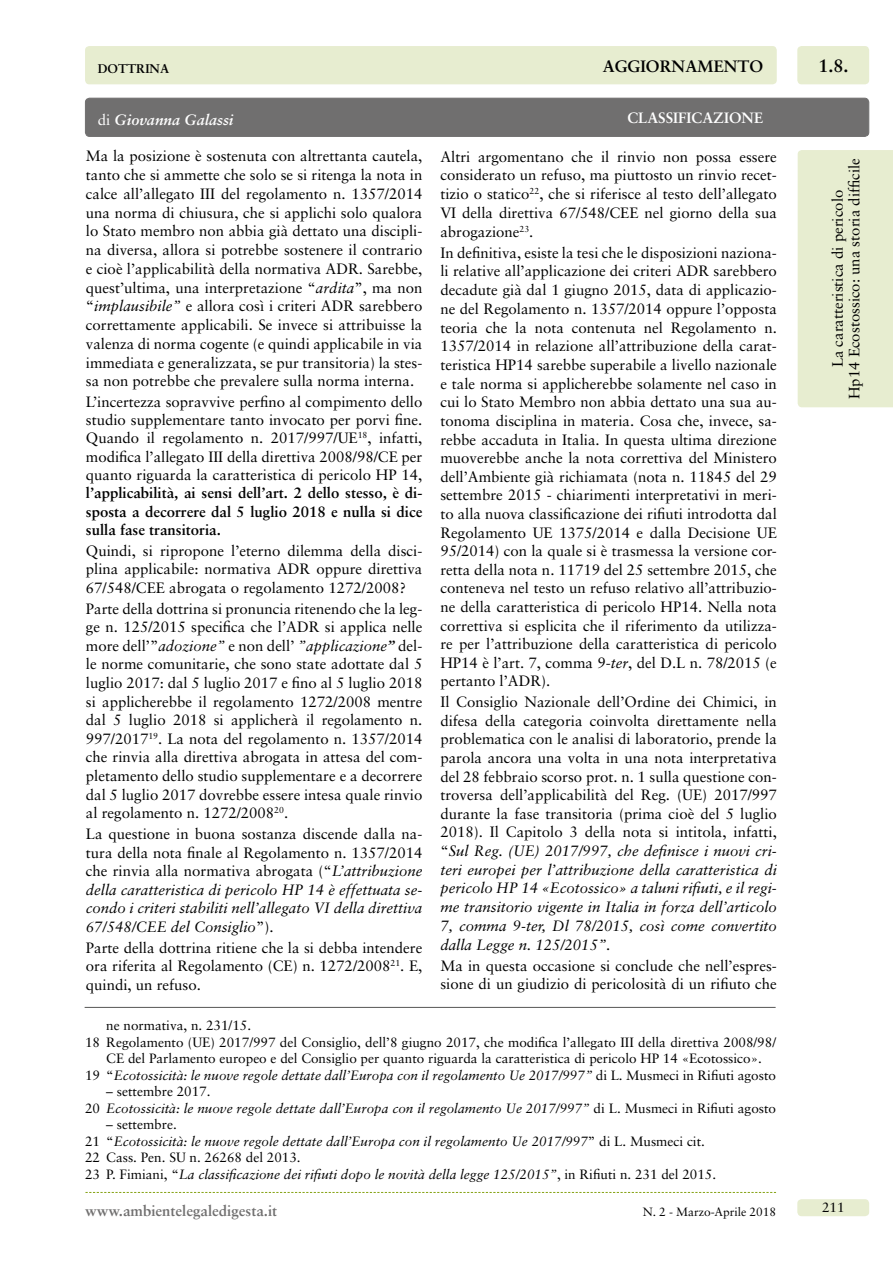
<style>
.page{position:relative;width:893px;height:1263px;background:#fff}
.page>*{position:absolute;margin:0;border:0;box-sizing:border-box;transform-origin:0 0}
.t1{font:700 18px "Sabon";color:#000}
.t2{font:700 16.5px "Sabon";color:#000}
.t3{font:15px/18.6px "Sabon";color:#000;text-align:justify}
.t4{font:italic 15px/18.6px "Sabon";color:#000;text-align:justify}
.t5{font:700 15px/18.3px "Sabon";color:#000;text-align:justify}
.t6{font:700 15px "Sabon";color:#706f6f}
.t7{font:italic 700 15px "Sabon";color:#fff}
.t8{font:700 15px "Sabon";color:#fff}
.t9{font:italic 13.5px/16.5px "Sabon";color:#000}
.t10{font:13.5px "Sabon";color:#000}
.t11{font:700 12.6px "Sabon";color:#000}
.t12{font:12px "Sabon";letter-spacing:-.005em;color:#000}
.s1{font-weight:400;font-style:normal}
.s2{font-style:italic}
.s3{font-weight:700;font-style:italic}
.s4{font-style:normal}
</style>
<div class="page">
<div style="left:797px;top:46px;width:72px;height:38px;background:#e7edd0;border-radius:4px"></div>
<div style="left:85px;top:46px;width:692px;height:38px;background:#e7edd0;border-radius:4px"></div>
<div style="left:797px;top:1199px;width:72px;height:17px;background:#e7edd0;border-radius:4px"></div>
<svg style="left:85px;top:1192px;width:691px;height:1px"></svg>
<div style="left:85px;top:98px;width:784px;height:38px;background:#706f6f;border-radius:4px"></div>
<div style="left:85px;top:98px;width:784px;height:39px;border:1px solid #706f6f;border-radius:4px"></div>
<div style="left:798px;top:150px;width:95px;height:257px;background:#e7edd0"></div>
<hr style="left:85px;top:1007px;width:691px;height:1px;background:#575756">
<p class="t11" style="left:98px;top:61px;width:73px">DOTTRINA</p>
<p class="t1" style="left:818px;top:55px;width:32px">1.8.</p>
<p class="t8" style="left:627px;top:108px;width:137px">CLASSIFICAZIONE</p>
<p class="t2" style="left:603px;top:56px;width:162px">AGGIORNAMENTO</p>
<p class="t7" style="left:98px;top:111px;width:137px"><span class="s1">di</span> Giovanna Galassi</p>
<p class="t3" style="left:86px;top:147px;width:338px">Ma la posizione è sostenuta con altrettanta cautela, tanto che si ammette che solo se si ritenga la nota in calce all’allegato III del regolamento n. 1357/2014 una norma di chiusura, che si applichi solo qualora lo Stato membro non abbia già dettato una discipli&shy;na diversa, allora si potrebbe sostenere il contrario e cioè l’applicabilità della normativa ADR. Sarebbe, quest’ultima, una interpretazione “<span class="s2">ardita</span>”, ma non “<span class="s2">implausibile”</span> e allora così i criteri ADR sarebbero correttamente applicabili. Se invece si attribuisse la valenza di norma cogente (e quindi applicabile in via immediata e generalizzata, se pur transitoria) la stes&shy;sa non potrebbe che prevalere sulla norma interna.</p>
<p class="t3" style="left:86px;top:392px;width:338px">L’incertezza sopravvive perfino al compimento dello studio supplementare tanto invocato per porvi fine.<br>Quando il regolamento n. 2017/997/UE<sup>18</sup>, infatti, modifica l’allegato III della direttiva 2008/98/CE per quanto riguarda la caratteristica di pericolo HP 14,</p>
<p class="t5" style="left:86px;top:484px;width:338px">l’applicabilità, ai sensi dell’art. 2 dello stesso, è di&shy;sposta a decorrere dal 5 luglio 2018 e nulla si dice sulla fase transitoria.</p>
<p class="t3" style="left:86px;top:541px;width:338px">Quindi, si ripropone l’eterno dilemma della disci&shy;plina applicabile: normativa ADR oppure direttiva 67/548/CEE abrogata o regolamento 1272/2008?</p>
<p class="t3" style="left:86px;top:599px;width:338px">Parte della dottrina si pronuncia ritenendo che la leg&shy;ge n. 125/2015 specifica che l’ADR si applica nelle more dell’”<span class="s2">adozione”</span> e non dell’ <span class="s2">”applicazione</span><span class="s3">”</span> del&shy;le norme comunitarie, che sono state adottate dal 5 luglio 2017: dal 5 luglio 2017 e fino al 5 luglio 2018 si applicherebbe il regolamento 1272/2008 mentre dal 5 luglio 2018 si applicherà il regolamento n.<br>997/2017<sup>19</sup>. La nota del regolamento n. 1357/2014 che rinvia alla direttiva abrogata in attesa del com&shy;pletamento dello studio supplementare e a decorrere dal 5 luglio 2017 dovrebbe essere intesa quale rinvio al regolamento n. 1272/2008<sup>20</sup>.</p>
<p class="t4" style="left:86px;top:824px;width:338px"><span class="s4">La questione in buona sostanza discende dalla na&shy;tura della nota finale al Regolamento n. 1357/2014 che rinvia alla normativa abrogata (“</span>L’attribuzione della caratteristica di pericolo HP 14 è effettuata se&shy;condo i criteri stabiliti nell’allegato VI della direttiva 67/548/CEE del Consiglio<span class="s4">”).</span></p>
<p class="t3" style="left:86px;top:938px;width:338px">Parte della dottrina ritiene che la si debba intendere ora riferita al Regolamento (CE) n. 1272/2008<sup>21</sup>. E, quindi, un refuso.</p>
<p class="t3" style="left:440px;top:147px;width:338px">Altri argomentano che il rinvio non possa essere considerato un refuso, ma piuttosto un rinvio recet&shy;tizio o statico<sup>22</sup>, che si riferisce al testo dell’allegato VI della direttiva 67/548/CEE nel giorno della sua abrogazione<sup>23</sup>.</p>
<p class="t3" style="left:440px;top:243px;width:338px">In definitiva, esiste la tesi che le disposizioni naziona&shy;li relative all’applicazione dei criteri ADR sarebbero decadute già dal 1 giugno 2015, data di applicazio&shy;ne del Regolamento n. 1357/2014 oppure l’opposta teoria che la nota contenuta nel Regolamento n.<br>1357/2014 in relazione all’attribuzione della carat&shy;teristica HP14 sarebbe superabile a livello nazionale e tale norma si applicherebbe solamente nel caso in cui lo Stato Membro non abbia dettato una sua au&shy;tonoma disciplina in materia. Cosa che, invece, sa&shy;rebbe accaduta in Italia. In questa ultima direzione muoverebbe anche la nota correttiva del Ministero dell’Ambiente già richiamata (nota n. 11845 del 29 settembre 2015 - chiarimenti interpretativi in meri&shy;to alla nuova classificazione dei rifiuti introdotta dal Regolamento UE 1375/2014 e dalla Decisione UE 95/2014) con la quale si è trasmessa la versione cor&shy;retta della nota n. 11719 del 25 settembre 2015, che conteneva nel testo un refuso relativo all’attribuzio&shy;ne della caratteristica di pericolo HP14. Nella nota correttiva si esplicita che il riferimento da utilizza&shy;re per l’attribuzione della caratteristica di pericolo HP14 è l’art. 7, comma 9-<span class="s2">ter</span>, del D.L n. 78/2015 (e pertanto l’ADR).</p>
<p class="t3" style="left:440px;top:692px;width:338px">Il Consiglio Nazionale dell’Ordine dei Chimici, in difesa della categoria coinvolta direttamente nella problematica con le analisi di laboratorio, prende la parola ancora una volta in una nota interpretativa del 28 febbraio scorso prot. n. 1 sulla questione con&shy;troversa dell’applicabilità del Reg. (UE) 2017/997 durante la fase transitoria (prima cioè del 5 luglio 2018). Il Capitolo 3 della nota si intitola, infatti, “<span class="s2">Sul Reg. (UE) 2017/997, che definisce i nuovi cri&shy;teri europei per l’attribuzione della caratteristica di pericolo HP 14 «Ecotossico» a taluni rifiuti, e il regi&shy;me transitorio vigente in Italia in forza dell’articolo 7, comma 9-ter, Dl 78/2015, così come convertito dalla Legge n. 125/2015”.</span></p>
<p class="t3" style="left:440px;top:956px;width:338px">Ma in questa occasione si conclude che nell’espres&shy;sione di un giudizio di pericolosità di un rifiuto che</p>
<p class="t10" style="left:106px;top:1017px;width:146px">ne normativa, n. 231/15.</p>
<p class="t10" style="left:85px;top:1034px;width:692px">18 Regolamento (UE) 2017/997 del Consiglio, dell’8 giugno 2017, che modifica l’allegato III della direttiva 2008/98/</p>
<p class="t10" style="left:106px;top:1050px;width:657px">CE del Parlamento europeo e del Consiglio per quanto riguarda la caratteristica di pericolo HP 14 «Ecotossico».</p>
<p class="t9" style="left:85px;top:1066px;width:692px"><span class="s4">19 “</span>Ecotossicità: le nuove regole dettate dall’Europa con il regolamento Ue 2017/997” <span class="s4">di L. Musmeci in Rifiuti agosto</span></p>
<p class="t9" style="left:85px;top:1083px;width:692px;text-indent:21px"><span class="s4">– settembre 2017.<br>20</span> Ecotossicità: le nuove regole dettate dall’Europa con il regolamento Ue 2017/997” <span class="s4">di L. Musmeci in Rifiuti agosto</span></p>
<p class="t9" style="left:85px;top:1116px;width:633px;text-indent:21px"><span class="s4">– settembre.<br>21 “</span>Ecotossicità: le nuove regole dettate dall’Europa con il regolamento Ue 2017/997<span class="s4">” di L. Musmeci cit.<br>22 Cass. Pen. SU n. 26268 del 2013.<br>23 P. Fimiani, “</span>La classificazione dei rifiuti dopo le novità della legge 125/2015”<span class="s4">, in Rifiuti n. 231 del 2015.</span></p>
<p class="t6" style="left:85px;top:1202px;width:194px">www.ambientelegaledigesta.it</p>
<p class="t12" style="left:643px;top:1205px;width:135px">N. 2 - Marzo-Aprile 2018</p>
<p class="t3" style="left:829px;top:399px;width:242px;line-height:16.5px;text-align:center;rotate:-90deg">La caratteristica di pericolo<br>Hp14 Ecostossico: una storia difficile</p>
<p class="t10" style="left:822px;top:1200px;width:24px">211</p>
</div>
